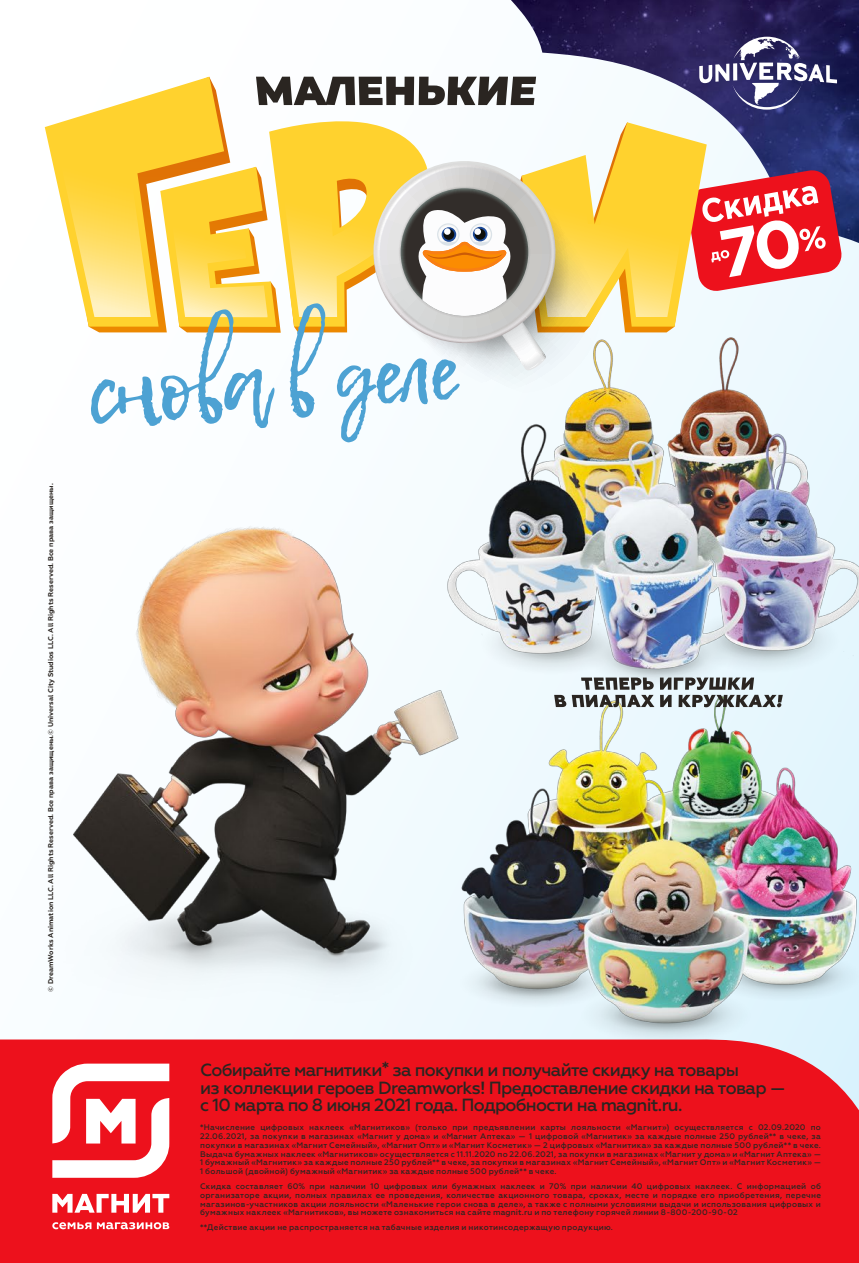
<style>
.page{position:relative;width:859px;height:1263px;background:#fff}
.page>*{position:absolute;margin:0;border:0;box-sizing:border-box;transform-origin:0 0}
.t1{font:84.9px "Lemon Tuesday";color:#4da2d3}
.t2{font:500 17.55px/17.5px "Geometria";letter-spacing:-.04em;color:#2a2521}
.t3{font:500 8.1px/8.9px "Geometria";letter-spacing:.03em;color:#2a2521;text-align:justify}
.t4{font:700 6.9px "Geometria";color:#2a2521}
</style>
<div class="page">
<img style="left:44px;top:1px;width:815px;height:1032px">
<div style="left:0;top:1033px;width:859px;height:230px;background:#ed111c"></div>
<svg style="left:52px;top:1063px;width:117px;height:115px"></svg>
<svg style="left:52px;top:1194px;width:117px;height:19px"></svg>
<svg style="left:52px;top:1222px;width:39px;height:7px"></svg>
<svg style="left:97px;top:1222px;width:72px;height:7px"></svg>
<svg style="left:45px;top:77px;width:9px;height:250px"></svg>
<div style="left:390px;top:376px;width:214px;height:19px;background:#f5fcfe"></div>
<svg style="left:554px;top:695px;width:12px;height:12px"></svg>
<svg style="left:572px;top:677px;width:82px;height:30px"></svg>
<svg style="left:660px;top:677px;width:123px;height:30px"></svg>
<svg style="left:54px;top:37px;width:789px;height:339px"></svg>
<p class="t4" style="left:47px;top:992px;width:510px;rotate:-90deg">© DreamWorks Animation LLC. All Rights Reserved. Все права защищены.© Universal City Studios LLC. All Rights Reserved. Все права защищены.</p>
<p class="t1" style="left:84px;top:346px;width:372px;rotate:-4deg">снова в деле</p>
<p class="t2" style="left:200px;top:1061px;width:587px">Собирайте магнитики* за покупки и получайте скидку на товары<br>из коллекции героев Dreamworks! Предоставление скидки на товар — с 10 марта по 8 июня 2021 года. Подробности на magnit.ru.</p>
<p class="t3" style="left:200px;top:1123px;width:622px">*Начисление цифровых наклеек «Магнитиков» (только при предъявлении карты лояльности «Магнит») осуществляется с 02.09.2020 по 22.06.2021, за покупки в магазинах «Магнит у дома» и «Магнит Аптека» — 1 цифровой «Магнитик» за каждые полные 250 рублей** в чеке, за покупки в магазинах «Магнит Семейный», «Магнит Опт» и «Магнит Косметик» — 2 цифровых «Магнитика» за каждые полные 500 рублей** в чеке.<br>Выдача бумажных наклеек «Магнитиков» осуществляется с 11.11.2020 по 22.06.2021, за покупки в магазинах «Магнит у дома» и «Магнит Аптека» — 1 бумажный «Магнитик» за каждые полные 250 рублей** в чеке, за покупки в магазинах «Магнит Семейный», «Магнит Опт» и «Магнит Косметик» — 1 большой (двойной) бумажный «Магнитик» за каждые полные 500 рублей** в чеке.</p>
<p class="t3" style="left:200px;top:1182px;width:622px">Скидка составляет 60% при наличии 10 цифровых или бумажных наклеек и 70% при наличии 40 цифровых наклеек. С информацией об организаторе акции, полных правилах ее проведения, количестве акционного товара, сроках, месте и порядке его приобретения, перечне магазинов-участников акции лояльности «Маленькие герои снова в деле», а также с полными условиями выдачи и использования цифровых и бумажных наклеек «Магнитиков», вы можете ознакомиться на сайте magnit.ru и по телефону горячей линии 8-800-200-90-02</p>
<p class="t3" style="left:200px;top:1223px;width:414px">**Действие акции не распространяется на табачные изделия и никотинсодержащую продукцию.</p>
</div>
